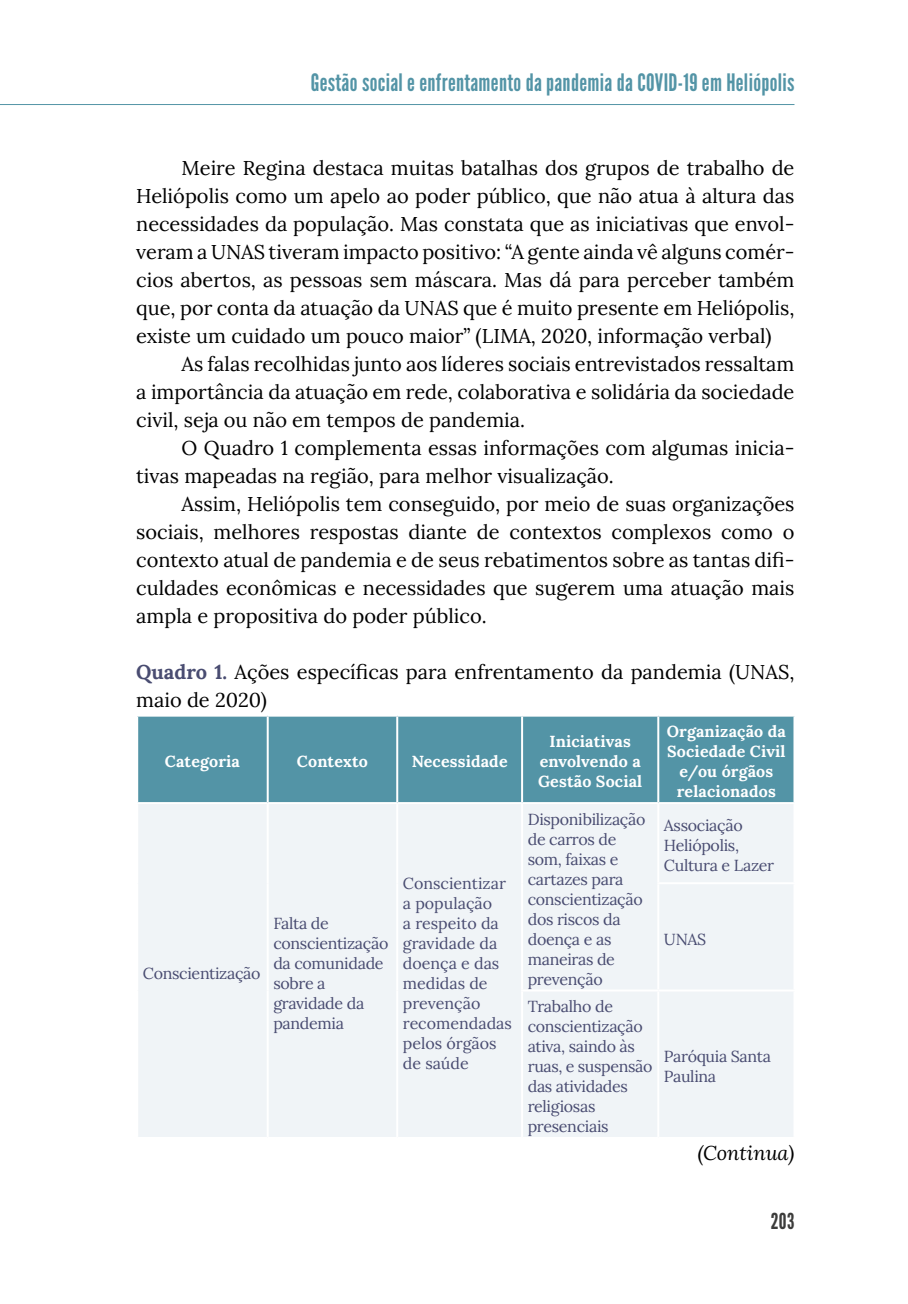
<style>
.page{position:relative;width:908px;height:1304px;background:#fff}
.page>*{position:absolute;margin:0;border:0;box-sizing:border-box;transform-origin:0 0}
.t1{font:24px "League Gothic";letter-spacing:.015em;color:#5394a6}
.t2{font:22px "League Gothic";color:#3c3c3b}
.t3{font:20px/28px "Lora";color:#000;text-align:justify}
.t4{font:italic 20px "Lora";color:#000}
.t5{font:16px/20px "Lora";letter-spacing:-.02em;color:#494c71}
.t6{font:700 16px/20px "Lora";letter-spacing:.01em;color:#fff;text-align:center}
.t7{font:16px/20px "Lora";color:#494c71}
.s1{font-weight:700;color:#494c71}
</style>
<div class="page">
<hr style="left:0;top:104px;width:794px;height:1px;background:#5394a6">
<div style="left:138px;top:717px;width:655px;height:85px;background:#5394a6"></div>
<div style="left:138px;top:804px;width:655px;height:333px;background:#f0f4f7"></div>
<hr style="left:266px;top:717px;width:2px;height:85px;background:#fff">
<hr style="left:396px;top:717px;width:2px;height:85px;background:#fff">
<hr style="left:521px;top:717px;width:2px;height:85px;background:#fff">
<hr style="left:657px;top:717px;width:2px;height:85px;background:#fff">
<hr style="left:266px;top:804px;width:2px;height:79px;background:#fff">
<hr style="left:266px;top:883px;width:2px;height:107px;background:#fff">
<hr style="left:266px;top:990px;width:2px;height:147px;background:#fff">
<hr style="left:396px;top:804px;width:2px;height:79px;background:#fff">
<hr style="left:396px;top:883px;width:2px;height:107px;background:#fff">
<hr style="left:396px;top:990px;width:2px;height:147px;background:#fff">
<hr style="left:521px;top:804px;width:2px;height:79px;background:#fff">
<hr style="left:521px;top:883px;width:2px;height:106px;background:#fff">
<hr style="left:657px;top:804px;width:2px;height:78px;background:#fff">
<hr style="left:657px;top:882px;width:138px;height:2px;background:#fff">
<hr style="left:657px;top:884px;width:2px;height:105px;background:#fff">
<hr style="left:521px;top:989px;width:137px;height:2px;background:#fff">
<hr style="left:521px;top:991px;width:2px;height:146px;background:#fff">
<hr style="left:658px;top:989px;width:137px;height:2px;background:#fff">
<hr style="left:657px;top:991px;width:2px;height:146px;background:#fff">
<p class="t1" style="left:310px;top:68px;width:485px">Gestão social e enfrentamento da pandemia da COVID-19 em Heliópolis</p>
<p class="t3" style="left:136px;top:152px;width:659px;text-indent:45px">Meire Regina destaca muitas batalhas dos grupos de trabalho de Heliópolis como um apelo ao poder público, que não atua à altura das necessidades da população. Mas constata que as iniciativas que envol&shy;veram a UNAS tiveram impacto positivo: “A gente ainda vê alguns comér&shy;cios abertos, as pessoas sem máscara. Mas dá para perceber também que, por conta da atuação da UNAS que é muito presente em Heliópolis, existe um cuidado um pouco maior” (LIMA, 2020, informação verbal)</p>
<p class="t3" style="left:136px;top:348px;width:659px;text-indent:45px">As falas recolhidas junto aos líderes sociais entrevistados ressaltam a importância da atuação em rede, colaborativa e solidária da sociedade civil, seja ou não em tempos de pandemia.</p>
<p class="t3" style="left:136px;top:432px;width:659px;text-indent:45px">O Quadro 1 complementa essas informações com algumas inicia&shy;tivas mapeadas na região, para melhor visualização.</p>
<p class="t3" style="left:136px;top:488px;width:659px;text-indent:45px">Assim, Heliópolis tem conseguido, por meio de suas organizações sociais, melhores respostas diante de contextos complexos como o contexto atual de pandemia e de seus rebatimentos sobre as tantas difi&shy;culdades econômicas e necessidades que sugerem uma atuação mais ampla e propositiva do poder público.</p>
<p class="t3" style="left:136px;top:656px;width:659px"><span class="s1">Quadro 1.</span> Ações específicas para enfrentamento da pandemia (UNAS, maio de 2020)</p>
<p class="t6" style="left:165px;top:751px;width:76px">Categoria</p>
<p class="t6" style="left:297px;top:751px;width:72px">Contexto</p>
<p class="t6" style="left:411px;top:751px;width:97px">Necessidade</p>
<p class="t5" style="left:143px;top:962px;width:119px">Conscientização</p>
<p class="t5" style="left:273px;top:912px;width:116px">Falta de conscientização da comunidade sobre a gravidade da pandemia</p>
<p class="t7" style="left:403px;top:872px;width:110px">Conscientizar a população<br>a respeito da gravidade da doença e das medidas de prevenção recomendadas pelos órgãos de saúde</p>
<p class="t6" style="left:538px;top:731px;width:106px">Iniciativas envolvendo a<br>Gestão Social</p>
<p class="t6" style="left:666px;top:721px;width:121px">Organização da<br>Sociedade Civil e/ou órgãos relacionados</p>
<p class="t5" style="left:527px;top:808px;width:119px">Disponibilização de carros de som, faixas e cartazes para conscientização dos riscos da doença e as maneiras de prevenção</p>
<p class="t5" style="left:663px;top:814px;width:112px">Associação<br>Heliópolis,<br>Cultura e Lazer</p>
<p class="t5" style="left:663px;top:928px;width:44px">UNAS</p>
<p class="t5" style="left:527px;top:996px;width:126px">Trabalho de conscientização ativa, saindo às ruas, e suspensão das atividades religiosas presenciais</p>
<p class="t5" style="left:663px;top:1046px;width:108px">Paróquia Santa<br>Paulina</p>
<p class="t4" style="left:697px;top:1139px;width:98px">(Continua)</p>
<p class="t2" style="left:770px;top:1208px;width:25px">203</p>
</div>
